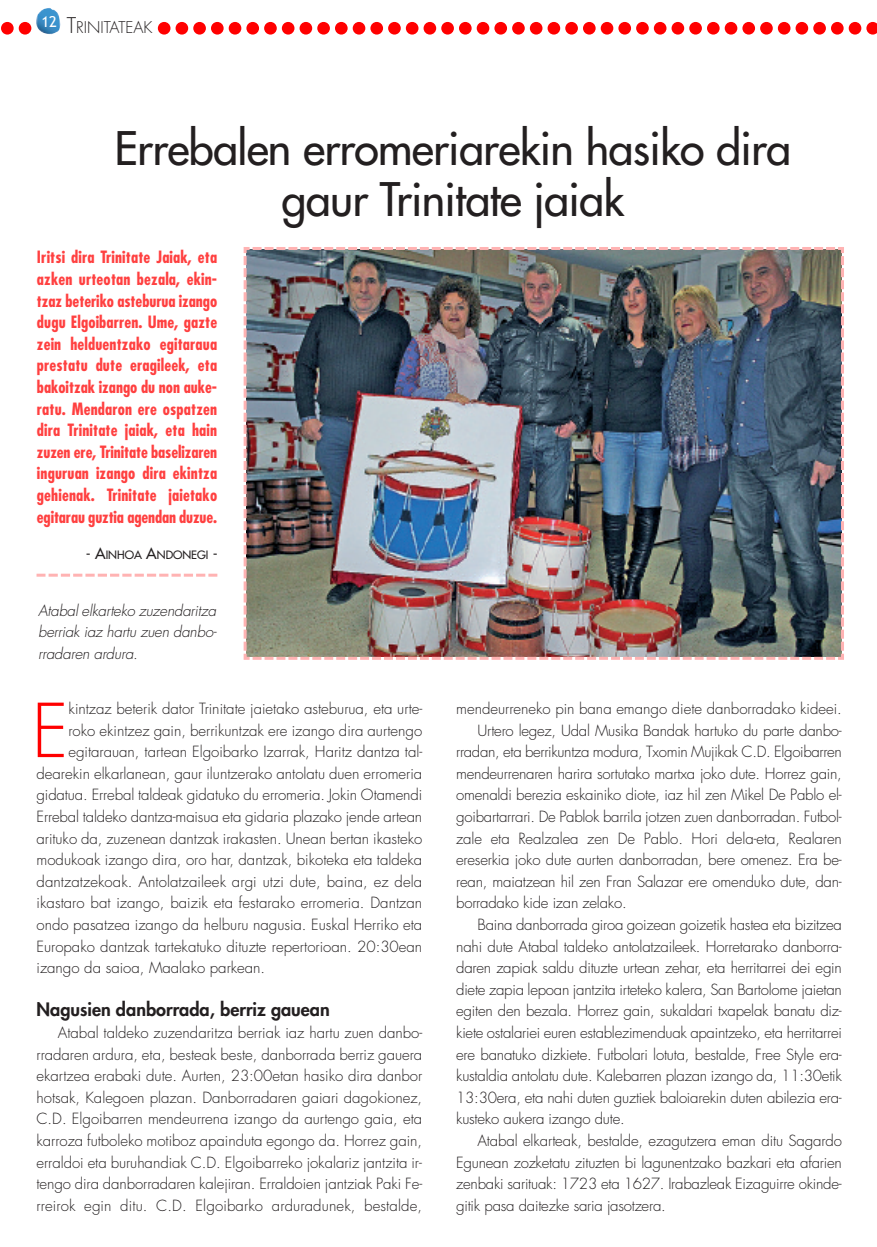
<style>
.page{position:relative;width:877px;height:1247px;background:#fff}
.page>*{position:absolute;margin:0;border:0;box-sizing:border-box;transform-origin:0 0}
.t1{font:300 72.3px "Futura";color:#f00}
.t2{font:700 54px "Futura";color:#f00}
.t3{font:45px/51px "Futura";letter-spacing:-.015em;color:#231f20;text-align:center}
.t4{font:800 18px "Futura";color:#231f20}
.t5{font:700 condensed 16.5px/21.6px "Futura";letter-spacing:-.01em;color:#ff4040;text-align:justify}
.t6{font:300 15.75px "Futura";color:#231f20}
.t7{font:300 15px/21.6px "Futura";letter-spacing:-.015em;color:#231f20;text-align:justify}
.t8{font:300 15px "Futura";letter-spacing:.005em;color:#231f20}
.t9{font:italic 300 15px/21.6px "Futura";letter-spacing:-.01em;color:#231f20;text-align:justify}
.t10{font:15px "Trebuchet MS";color:#fff}
.t11{font:11.25px "Futura";color:#231f20}
.s1{font-size:21px}
.s2{font-size:15px}
</style>
<div class="page">
<img style="left:36px;top:8px;width:24px;height:26px">
<img style="left:243px;top:247px;width:601px;height:413px">
<svg style="left:37px;top:574px;width:180px;height:3px"></svg>
<p class="t10" style="left:41px;top:13px;width:17px">12</p>
<p class="t6" style="left:67px;top:20px;width:87px"><span class="s1">T</span>RINITATEAK</p>
<h2 class="t2" style="left:-2px;top:-11px;width:38px">..</h2>
<h2 class="t2" style="left:155px;top:-11px;width:729px">.........................................</h2>
<h3 class="t3" style="left:115px;top:125px;width:678px">Errebalen erromeriarekin hasiko dira gaur Trinitate jaiak</h3>
<p class="t5" style="left:37px;top:248px;width:182px">Iritsi dira Trinitate Jaiak, eta azken urteotan bezala, ekin&shy;tzaz beteriko asteburua izango dugu Elgoibarren. Ume, gazte zein helduentzako egitaraua prestatu dute eragileek, eta bakoitzak izango du non auke&shy;ratu. Mendaron ere ospatzen dira Trinitate jaiak, eta hain zuzen ere, Trinitate baselizaren inguruan izango dira ekintza gehienak. Trinitate jaietako egitarau guztia agendan duzue.</p>
<p class="t11" style="left:86px;top:550px;width:133px"><span class="s2">- A</span>INHOA <span class="s2">A</span>NDONEGI <span class="s2">-</span></p>
<p class="t9" style="left:38px;top:600px;width:180px">Atabal elkarteko zuzendaritza berriak iaz hartu zuen danbo&shy;rradaren ardura.</p>
<h1 class="t1" style="left:32px;top:697px;width:38px">E</h1>
<p class="t7" style="left:69px;top:699px;width:355px">kintzaz beterik dator Trinitate jaietako asteburua, eta urte-</p>
<p class="t7" style="left:68px;top:720px;width:355px">roko ekintzez gain, berrikuntzak ere izango dira aurtengo</p>
<p class="t7" style="left:68px;top:742px;width:355px">egitarauan, tartean Elgoibarko Izarrak, Haritz dantza tal-</p>
<p class="t7" style="left:37px;top:764px;width:387px">dearekin elkarlanean, gaur iluntzerako antolatu duen erromeria</p>
<p class="t7" style="left:37px;top:785px;width:387px">gidatua. Errebal taldeak gidatuko du erromeria. Jokin Otamendi</p>
<p class="t7" style="left:37px;top:807px;width:387px">Errebal taldeko dantza-maisua eta gidaria plazako jende artean</p>
<p class="t7" style="left:37px;top:828px;width:387px">arituko da, zuzenean dantzak irakasten. Unean bertan ikasteko</p>
<p class="t7" style="left:37px;top:850px;width:387px">modukoak izango dira, oro har, dantzak, bikoteka eta taldeka</p>
<p class="t8" style="left:37px;top:874px;width:387px">dantzatzekoak. Antolatzaileek argi utzi dute, baina, ez dela</p>
<p class="t8" style="left:37px;top:896px;width:387px">ikastaro bat izango, baizik eta festarako erromeria. Dantzan</p>
<p class="t7" style="left:37px;top:915px;width:387px">ondo pasatzea izango da helburu nagusia. Euskal Herriko eta</p>
<p class="t7" style="left:37px;top:936px;width:387px">Europako dantzak tartekatuko dituzte repertorioan. 20:30ean</p>
<p class="t7" style="left:37px;top:958px;width:230px">izango da saioa, Maalako parkean.</p>
<p class="t4" style="left:37px;top:1001px;width:295px">Nagusien danborrada, berriz gauean</p>
<p class="t7" style="left:36px;top:1023px;width:387px;text-indent:21px">Atabal taldeko zuzendaritza berriak iaz hartu zuen danbo&shy;rradaren ardura, eta, besteak beste, danborrada berriz gauera ekartzea erabaki dute. Aurten, 23:00etan hasiko dira danbor hotsak, Kalegoen plazan. Danborradaren gaiari dagokionez, C.D. Elgoibarren mendeurrena izango da aurtengo gaia, eta karroza futboleko motiboz apainduta egongo da. Horrez gain, erraldoi eta buruhandiak C.D. Elgoibarreko jokalariz jantzita ir&shy;tengo dira danborradaren kalejiran. Erraldoien jantziak Paki Fe&shy;rreirok egin ditu. C.D. Elgoibarko arduradunek, bestalde,</p>
<p class="t7" style="left:456px;top:699px;width:387px">mendeurreneko pin bana emango diete danborradako kideei.</p>
<p class="t7" style="left:477px;top:720px;width:366px">Urtero legez, Udal Musika Bandak hartuko du parte danbo-</p>
<p class="t7" style="left:456px;top:742px;width:387px">rradan, eta berrikuntza modura, Txomin Mujikak C.D. Elgoibarren</p>
<p class="t7" style="left:456px;top:764px;width:387px">mendeurrenaren harira sortutako martxa joko dute. Horrez gain,</p>
<p class="t7" style="left:456px;top:785px;width:387px">omenaldi berezia eskainiko diote, iaz hil zen Mikel De Pablo el-</p>
<p class="t7" style="left:456px;top:807px;width:387px">goibartarrari. De Pablok barrila jotzen zuen danborradan. Futbol-</p>
<p class="t7" style="left:456px;top:828px;width:387px">zale eta Realzalea zen De Pablo. Hori dela-eta, Realaren</p>
<p class="t7" style="left:456px;top:850px;width:387px">ereserkia joko dute aurten danborradan, bere omenez. Era be-</p>
<p class="t7" style="left:456px;top:872px;width:387px">rean, maiatzean hil zen Fran Salazar ere omenduko dute, dan-</p>
<p class="t7" style="left:456px;top:893px;width:172px">borradako kide izan zelako.</p>
<p class="t7" style="left:477px;top:915px;width:366px">Baina danborrada giroa goizean goizetik hastea eta bizitzea</p>
<p class="t7" style="left:456px;top:936px;width:387px">nahi dute Atabal taldeko antolatzaileek. Horretarako danborra-</p>
<p class="t7" style="left:456px;top:958px;width:387px">daren zapiak saldu dituzte urtean zehar, eta herritarrei dei egin</p>
<p class="t7" style="left:456px;top:980px;width:387px">diete zapia lepoan jantzita irteteko kalera, San Bartolome jaietan</p>
<p class="t7" style="left:456px;top:1001px;width:387px">egiten den bezala. Horrez gain, sukaldari txapelak banatu diz-</p>
<p class="t7" style="left:456px;top:1023px;width:387px">kiete ostalariei euren establezimenduak apaintzeko, eta herritarrei</p>
<p class="t7" style="left:456px;top:1044px;width:387px">ere banatuko dizkiete. Futbolari lotuta, bestalde, Free Style era-</p>
<p class="t7" style="left:456px;top:1066px;width:387px">kustaldia antolatu dute. Kalebarren plazan izango da, 11:30etik</p>
<p class="t7" style="left:456px;top:1088px;width:387px">13:30era, eta nahi duten guztiek baloiarekin duten abilezia era-</p>
<p class="t7" style="left:456px;top:1109px;width:170px">kusteko aukera izango dute.</p>
<p class="t7" style="left:477px;top:1131px;width:366px">Atabal elkarteak, bestalde, ezagutzera eman ditu Sagardo</p>
<p class="t7" style="left:456px;top:1152px;width:387px">Egunean zozketatu zituzten bi lagunentzako bazkari eta afarien</p>
<p class="t7" style="left:456px;top:1174px;width:387px">zenbaki sarituak: 1723 eta 1627. Irabazleak Eizaguirre okinde-</p>
<p class="t7" style="left:456px;top:1196px;width:211px">gitik pasa daitezke saria jasotzera.</p>
</div>
